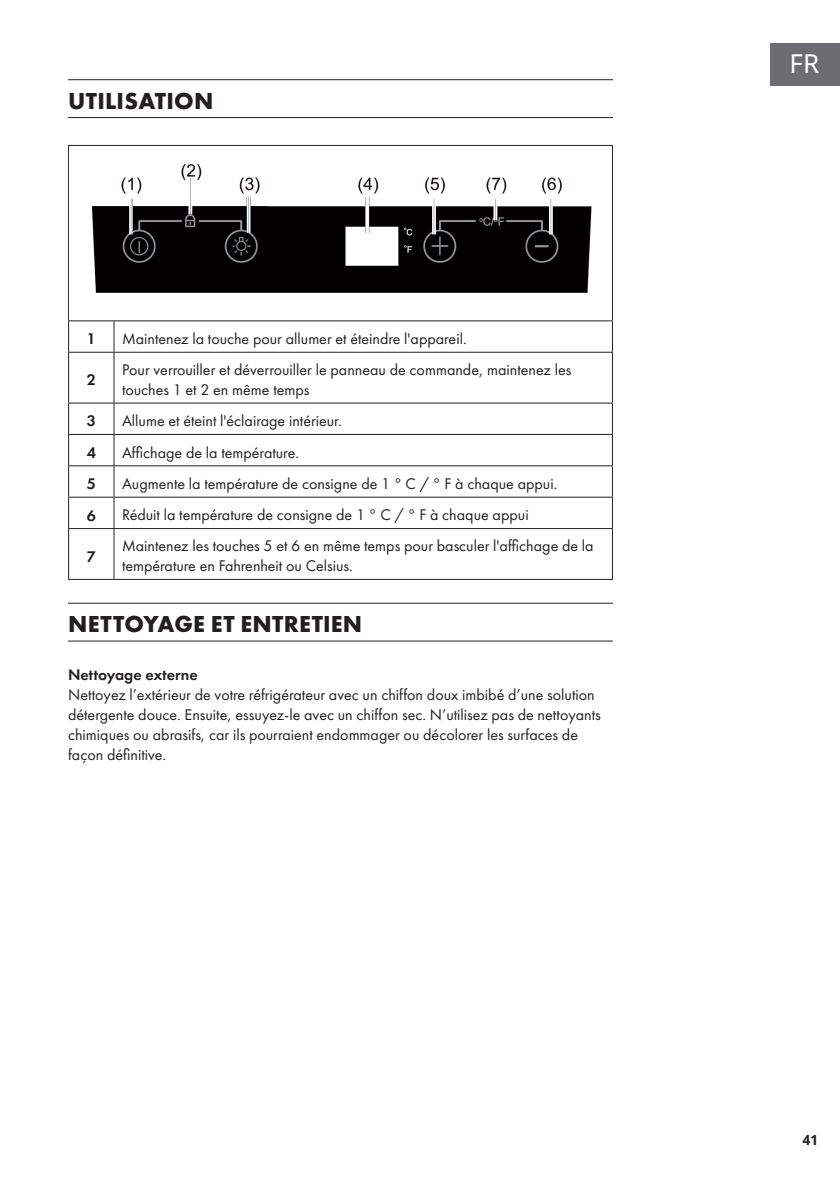
<style>
.page{position:relative;width:840px;height:1191px;background:#fff}
.page>*{position:absolute;margin:0;border:0;box-sizing:border-box;transform-origin:0 0}
.t1{font:26px "Noto Sans";color:#fff}
.t2{font:700 24px "Futura PTW08";letter-spacing:.01em;color:#231f20}
.t3{font:16px/20px "Futura PTW08";color:#231f20}
.t4{font:600 16px "Futura PTW08";color:#231f20}
.t5{font:700 14px "Noto Sans";color:#231f20}
</style>
<div class="page">
<div style="left:770px;top:43px;width:69px;height:42px;background:#6c6d70"></div>
<hr style="left:68px;top:79px;width:544px;height:1px;background:#231f20">
<hr style="left:68px;top:117px;width:544px;height:1px;background:#231f20">
<hr style="left:68px;top:602px;width:544px;height:1px;background:#231f20">
<hr style="left:68px;top:640px;width:544px;height:1px;background:#231f20">
<hr style="left:68px;top:145px;width:46px;height:1px;background:#231f20">
<hr style="left:68px;top:146px;width:1px;height:174px;background:#231f20">
<hr style="left:114px;top:145px;width:498px;height:1px;background:#231f20">
<hr style="left:611px;top:146px;width:1px;height:174px;background:#231f20">
<hr style="left:68px;top:320px;width:46px;height:1px;background:#231f20">
<hr style="left:68px;top:321px;width:1px;height:31px;background:#231f20">
<hr style="left:114px;top:320px;width:498px;height:1px;background:#231f20">
<hr style="left:113px;top:321px;width:1px;height:31px;background:#231f20">
<hr style="left:611px;top:321px;width:1px;height:31px;background:#231f20">
<hr style="left:68px;top:352px;width:46px;height:1px;background:#231f20">
<hr style="left:68px;top:353px;width:1px;height:49px;background:#231f20">
<hr style="left:114px;top:352px;width:498px;height:1px;background:#231f20">
<hr style="left:113px;top:353px;width:1px;height:49px;background:#231f20">
<hr style="left:611px;top:353px;width:1px;height:49px;background:#231f20">
<hr style="left:68px;top:402px;width:46px;height:1px;background:#231f20">
<hr style="left:68px;top:403px;width:1px;height:31px;background:#231f20">
<hr style="left:114px;top:402px;width:498px;height:1px;background:#231f20">
<hr style="left:113px;top:403px;width:1px;height:31px;background:#231f20">
<hr style="left:611px;top:403px;width:1px;height:31px;background:#231f20">
<hr style="left:68px;top:434px;width:46px;height:1px;background:#231f20">
<hr style="left:68px;top:435px;width:1px;height:30px;background:#231f20">
<hr style="left:114px;top:434px;width:498px;height:1px;background:#231f20">
<hr style="left:113px;top:435px;width:1px;height:30px;background:#231f20">
<hr style="left:611px;top:435px;width:1px;height:30px;background:#231f20">
<hr style="left:68px;top:465px;width:46px;height:1px;background:#231f20">
<hr style="left:68px;top:466px;width:1px;height:31px;background:#231f20">
<hr style="left:114px;top:465px;width:498px;height:1px;background:#231f20">
<hr style="left:113px;top:466px;width:1px;height:31px;background:#231f20">
<hr style="left:611px;top:466px;width:1px;height:31px;background:#231f20">
<hr style="left:68px;top:497px;width:46px;height:1px;background:#231f20">
<hr style="left:68px;top:498px;width:1px;height:30px;background:#231f20">
<hr style="left:114px;top:497px;width:498px;height:1px;background:#231f20">
<hr style="left:113px;top:498px;width:1px;height:30px;background:#231f20">
<hr style="left:611px;top:498px;width:1px;height:30px;background:#231f20">
<hr style="left:68px;top:528px;width:46px;height:1px;background:#231f20">
<hr style="left:68px;top:529px;width:1px;height:50px;background:#231f20">
<hr style="left:114px;top:528px;width:498px;height:1px;background:#231f20">
<hr style="left:113px;top:529px;width:1px;height:50px;background:#231f20">
<hr style="left:611px;top:529px;width:1px;height:50px;background:#231f20">
<hr style="left:68px;top:579px;width:46px;height:1px;background:#231f20">
<hr style="left:114px;top:579px;width:498px;height:1px;background:#231f20">
<img style="left:91px;top:164px;width:501px;height:129px">
<h2 class="t2" style="left:68px;top:85px;width:147px">UTILISATION</h2>
<p class="t4" style="left:87px;top:329px;width:11px">1</p>
<p class="t3" style="left:122px;top:328px;width:346px">Maintenez la touche pour allumer et éteindre l'appareil.</p>
<p class="t4" style="left:87px;top:370px;width:11px">2</p>
<p class="t3" style="left:122px;top:360px;width:450px">Pour verrouiller et déverrouiller le panneau de commande, maintenez les touches 1 et 2 en même temps</p>
<p class="t4" style="left:87px;top:411px;width:11px">3</p>
<p class="t3" style="left:122px;top:411px;width:221px">Allume et éteint l'éclairage intérieur.</p>
<p class="t4" style="left:87px;top:442px;width:11px">4</p>
<p class="t3" style="left:122px;top:442px;width:178px">Affichage de la température.</p>
<p class="t4" style="left:87px;top:474px;width:11px">5</p>
<p class="t3" style="left:122px;top:473px;width:436px">Augmente la température de consigne de 1 ° C / ° F à chaque appui.</p>
<p class="t4" style="left:87px;top:505px;width:11px">6</p>
<p class="t3" style="left:122px;top:505px;width:408px">Réduit la température de consigne de 1 ° C / ° F à chaque appui</p>
<p class="t4" style="left:87px;top:546px;width:11px">7</p>
<p class="t3" style="left:122px;top:536px;width:473px">Maintenez les touches 5 et 6 en même temps pour basculer l'affichage de la température en Fahrenheit ou Celsius.</p>
<h2 class="t2" style="left:68px;top:608px;width:295px">NETTOYAGE ET ENTRETIEN</h2>
<p class="t4" style="left:68px;top:665px;width:131px">Nettoyage externe</p>
<p class="t3" style="left:68px;top:685px;width:534px">Nettoyez l’extérieur de votre réfrigérateur avec un chiffon doux imbibé d’une solution détergente douce. Ensuite, essuyez-le avec un chiffon sec. N’utilisez pas de nettoyants chimiques ou abrasifs, car ils pourraient endommager ou décolorer les surfaces de façon définitive.</p>
<h1 class="t1" style="left:789px;top:46px;width:31px">FR</h1>
<p class="t5" style="left:802px;top:1130px;width:17px">41</p>
</div>
